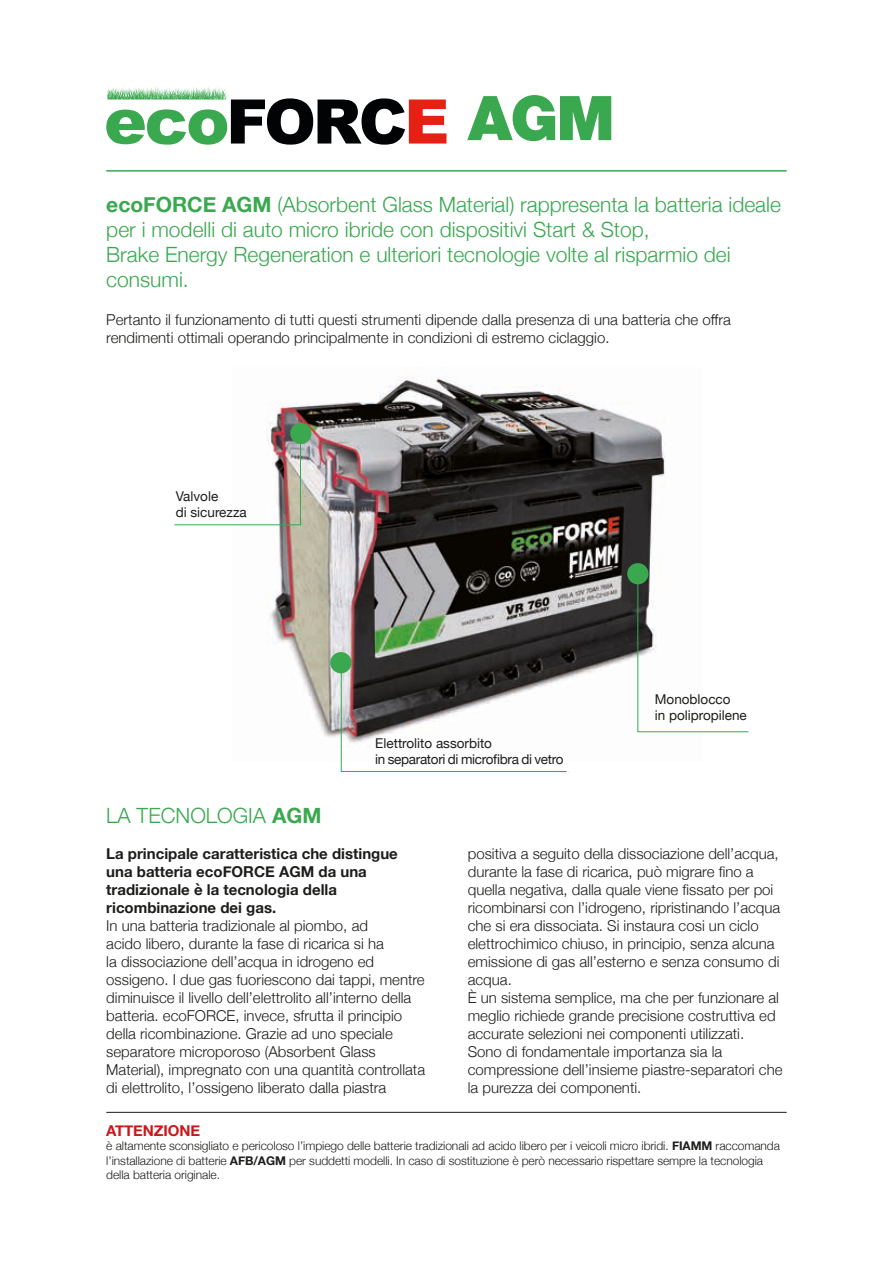
<style>
.page{position:relative;width:893px;height:1263px;background:#fff}
.page>*{position:absolute;margin:0;border:0;box-sizing:border-box;transform-origin:0 0}
.t1{font:900 61.65px "Helvetica Neue LT Std";color:#39a84f}
.t2{font:300 21px/25.2px "Helvetica Neue";color:#39a84f}
.t3{font:300 15px/18px "Helvetica Neue";color:#1d1d1b}
.t4{font:700 15px/18px "Helvetica Neue";color:#1d1d1b}
.t5{font:700 15px "Helvetica Neue";letter-spacing:-.005em;color:#cd171a}
.t6{font:13.5px/16.2px "Helvetica Neue";letter-spacing:-.025em;color:#1d1d1b}
.t7{font:13.5px/16.2px "Helvetica Neue";color:#1d1d1b}
.t8{font:300 12px/14.4px "Helvetica Neue";letter-spacing:-.005em;color:#1d1d1b}
.s1{font-weight:700}
</style>
<div class="page">
<img style="left:267px;top:376px;width:435px;height:362px">
<hr style="left:106px;top:170px;width:681px;height:2px;background:#39a84f">
<div style="left:627px;top:563px;width:21px;height:21px;background:#39a84f;border-radius:50%"></div>
<div style="left:330px;top:652px;width:21px;height:21px;background:#39a84f;border-radius:50%"></div>
<div style="left:290px;top:423px;width:21px;height:21px;background:#39a84f;border-radius:50%"></div>
<svg style="left:340px;top:668px;width:227px;height:104px"></svg>
<svg style="left:174px;top:435px;width:127px;height:91px"></svg>
<svg style="left:637px;top:574px;width:112px;height:158px"></svg>
<hr style="left:106px;top:1112px;width:681px;height:1px;background:#1d1d1b">
<svg style="left:106px;top:86px;width:340px;height:59px"></svg>
<h1 class="t1" style="left:468px;top:81px;width:148px">AGM</h1>
<h2 class="t2" style="left:106px;top:190px;width:676px"><span class="s1">ecoFORCE AGM</span> (Absorbent Glass Material) rappresenta la batteria ideale per i modelli di auto micro ibride con dispositivi Start &amp; Stop,<br>Brake Energy Regeneration e ulteriori tecnologie volte al risparmio dei consumi.</h2>
<p class="t3" style="left:106px;top:310px;width:626px">Pertanto il funzionamento di tutti questi strumenti dipende dalla presenza di una batteria che offra rendimenti ottimali operando principalmente in condizioni di estremo ciclaggio.</p>
<p class="t7" style="left:176px;top:489px;width:72px">Valvole<br>di sicurezza</p>
<h2 class="t2" style="left:106px;top:802px;width:217px">LA TECNOLOGIA <span class="s1">AGM</span></h2>
<p class="t6" style="left:375px;top:736px;width:190px">Elettrolito assorbito<br>in separatori di microfibra di vetro</p>
<p class="t7" style="left:655px;top:692px;width:94px">Monoblocco<br>in polipropilene</p>
<p class="t4" style="left:106px;top:845px;width:293px">La principale caratteristica che distingue una batteria ecoFORCE AGM da una tradizionale è la tecnologia della ricombinazione dei gas.</p>
<p class="t3" style="left:106px;top:916px;width:320px">In una batteria tradizionale al piombo, ad<br>acido libero, durante la fase di ricarica si ha<br>la dissociazione dell’acqua in idrogeno ed ossigeno. I due gas fuoriescono dai tappi, mentre diminuisce il livello dell’elettrolito all’interno della batteria. ecoFORCE, invece, sfrutta il principio della ricombinazione. Grazie ad uno speciale separatore microporoso (Absorbent Glass Material), impregnato con una quantità controllata di elettrolito, l’ossigeno liberato dalla piastra</p>
<p class="t3" style="left:468px;top:844px;width:316px">positiva a seguito della dissociazione dell’acqua, durante la fase di ricarica, può migrare fino a quella negativa, dalla quale viene fissato per poi ricombinarsi con l’idrogeno, ripristinando l’acqua che si era dissociata. Si instaura cosi un ciclo elettrochimico chiuso, in principio, senza alcuna emissione di gas all’esterno e senza consumo di acqua.<br>È un sistema semplice, ma che per funzionare al meglio richiede grande precisione costruttiva ed accurate selezioni nei componenti utilizzati.<br>Sono di fondamentale importanza sia la compressione dell’insieme piastre-separatori che la purezza dei componenti.</p>
<p class="t5" style="left:106px;top:1119px;width:96px">ATTENZIONE</p>
<p class="t8" style="left:106px;top:1138px;width:675px">è altamente sconsigliato e pericoloso l’impiego delle batterie tradizionali ad acido libero per i veicoli micro ibridi. <span class="s1">FIAMM</span> raccomanda l’installazione di batterie <span class="s1">AFB/AGM</span> per suddetti modelli. In caso di sostituzione è però necessario rispettare sempre la tecnologia della batteria originale.</p>
</div>
